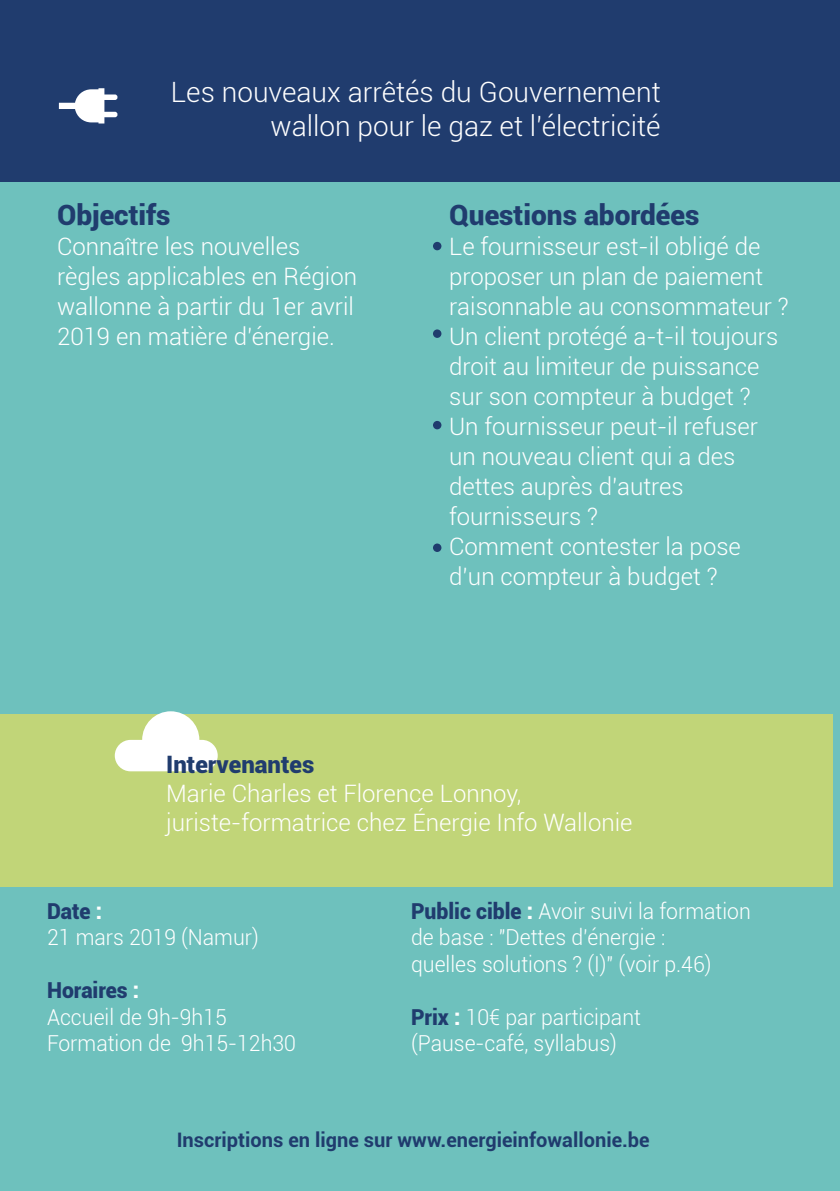
<style>
.page{position:relative;width:840px;height:1191px;background:#fff}
.page>*{position:absolute;margin:0;border:0;box-sizing:border-box;transform-origin:0 0}
.t1{font:300 28px/33.6px "Roboto";color:#fff;text-align:right}
.t2{font:900 28px "Roboto";color:#203c6e}
.t3{font:300 24px/30px "Roboto";color:#fff}
.t4{font:900 24px "Roboto";color:#203c6e}
.t5{font:300 22px/26.4px "Roboto";color:#fff;scale:.96 1}
.t6{font:700 20px "Roboto";color:#203c6e}
.s1{font-weight:900;color:#203c6e}
.s2{font-weight:900}
</style>
<div class="page">
<div style="left:0;top:0;width:839px;height:1191px;background:#6ec1bd"></div>
<div style="left:0;top:0;width:839px;height:181px;background:#203c6e"></div>
<div style="left:0;top:714px;width:832px;height:172px;background:#c1d578"></div>
<svg style="left:59px;top:88px;width:58px;height:35px"></svg>
<div style="left:433px;top:242px;width:8px;height:8px;background:#203c6e;border-radius:50%"></div>
<div style="left:433px;top:329px;width:8px;height:9px;background:#203c6e;border-radius:50%"></div>
<div style="left:433px;top:421px;width:8px;height:8px;background:#203c6e;border-radius:50%"></div>
<div style="left:433px;top:543px;width:8px;height:9px;background:#203c6e;border-radius:50%"></div>
<svg style="left:115px;top:711px;width:102px;height:60px"></svg>
<p class="t1" style="left:171px;top:75px;width:491px">Les nouveaux arrêtés du Gouvernement wallon pour le gaz et l’électricité</p>
<p class="t2" style="left:57px;top:195px;width:115px">Objectifs</p>
<p class="t3" style="left:57px;top:230px;width:301px">Connaître les nouvelles règles applicables en Région wallonne à partir du 1er avril<br>2019 en matière d’énergie.</p>
<p class="t2" style="left:449px;top:195px;width:252px">Questions abordées</p>
<p class="t3" style="left:449px;top:230px;width:341px">Le fournisseur est-il obligé de proposer un plan de paiement raisonnable au consommateur ?<br>Un client protégé a-t-il toujours droit au limiteur de puissance sur son compteur à budget ?<br>Un fournisseur peut-il refuser un nouveau client qui a des dettes auprès d’autres fournisseurs ?<br>Comment contester la pose d’un compteur à budget ?</p>
<p class="t4" style="left:166px;top:747px;width:150px">Intervenantes</p>
<p class="t3" style="left:166px;top:778px;width:467px;line-height:28.8px">Marie Charles et Florence Lonnoy, juriste-formatrice chez Énergie Info Wallonie</p>
<p class="t5" style="left:47px;top:897px;width:222px"><span class="s1">Date</span> <span class="s2">:<br></span>21 mars 2019 (Namur)</p>
<p class="t5" style="left:47px;top:976px;width:261px"><span class="s1">Horaires</span> <span class="s2">:<br></span>Accueil de 9h-9h15<br>Formation de 9h15-12h30</p>
<p class="t5" style="left:411px;top:897px;width:355px"><span class="s1">Public cible</span> <span class="s2">:</span> Avoir suivi la formation de base : "Dettes d’énergie :<br>quelles solutions ? (I)" (voir p.46)</p>
<p class="t5" style="left:411px;top:1002px;width:241px"><span class="s1">Prix</span> <span class="s2">:</span> 10€ par participant (Pause-café, syllabus)</p>
<p class="t6" style="left:176px;top:1125px;width:474px">Inscriptions en ligne sur www.energieinfowallonie.be</p>
</div>
